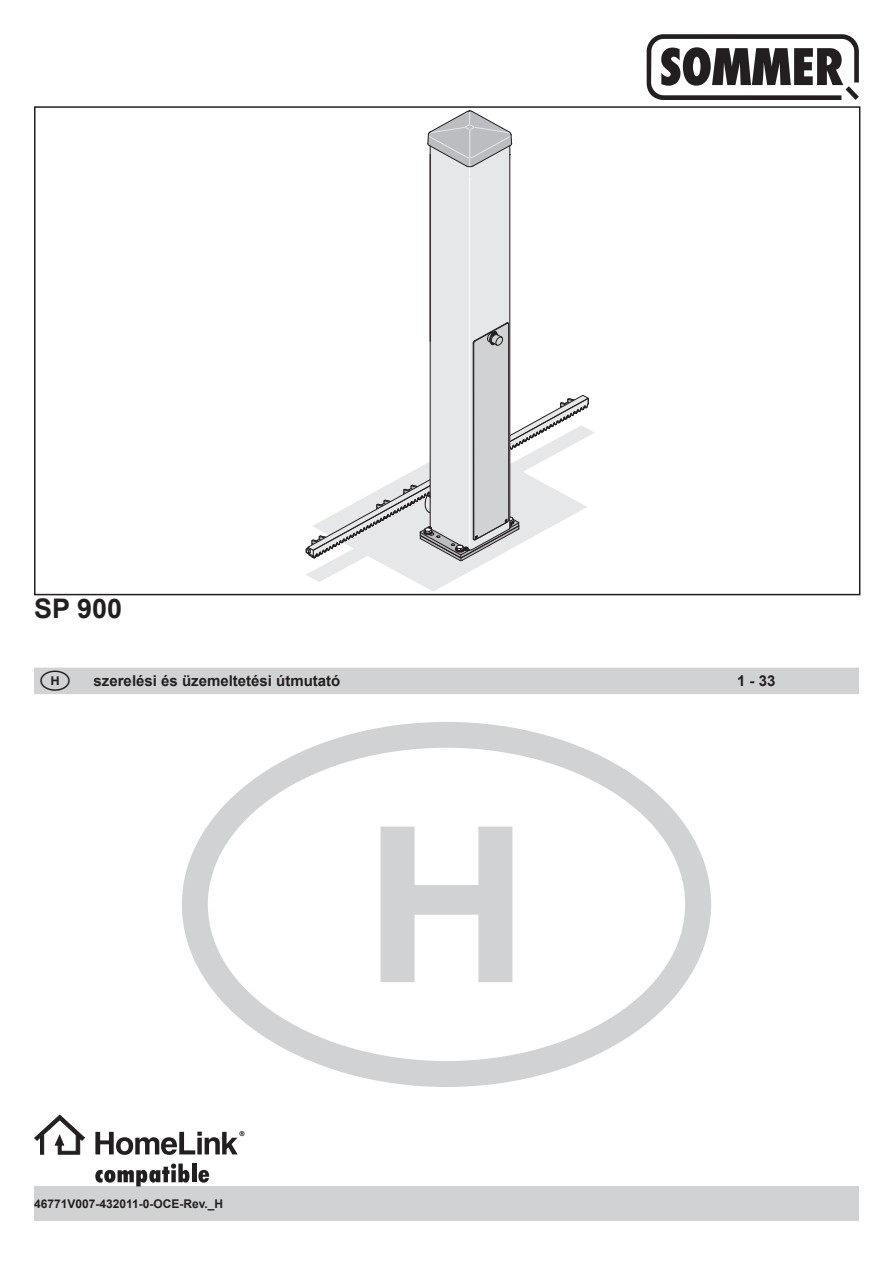
<style>
.page{position:relative;width:893px;height:1263px;background:#fff}
.page>*{position:absolute;margin:0;border:0;box-sizing:border-box;transform-origin:0 0}
.t1{font:540px "National Codes Europe";color:#d1d2d4}
.t2{font:700 27px "Arial";color:#231f20}
.t3{font:700 15px "Arial";color:#231f20}
.t4{font:700 12px "Arial";color:#231f20}
.s1{font-family:"National Codes Europe";font-weight:400;font-size:30px}
</style>
<div class="page">
<div style="left:34px;top:668px;width:825px;height:26px;background:#d1d2d4"></div>
<div style="left:34px;top:1186px;width:825px;height:34px;background:#d1d2d4"></div>
<svg style="left:647px;top:34px;width:212px;height:66px"></svg>
<svg style="left:306px;top:110px;width:283px;height:481px"></svg>
<svg style="left:95px;top:1131px;width:149px;height:24px"></svg>
<svg style="left:34px;top:1114px;width:51px;height:41px"></svg>
<svg style="left:95px;top:1163px;width:94px;height:23px"></svg>
<hr style="left:192px;top:1163px;width:4px;height:19px;background:#231f20">
<svg style="left:198px;top:1170px;width:11px;height:12px"></svg>
<h2 class="t2" style="left:34px;top:591px;width:90px">SP 900</h2>
<p class="t3" style="left:40px;top:671px;width:302px"><span class="s1">H</span> szerelési és üzemeltetési útmutató</p>
<p class="t3" style="left:737px;top:671px;width:40px">1 - 33</p>
<h1 class="t1" style="left:176px;top:480px;width:541px">H</h1>
<p class="t4" style="left:34px;top:1196px;width:191px">46771V007-432011-0-OCE-Rev._H</p>
</div>
